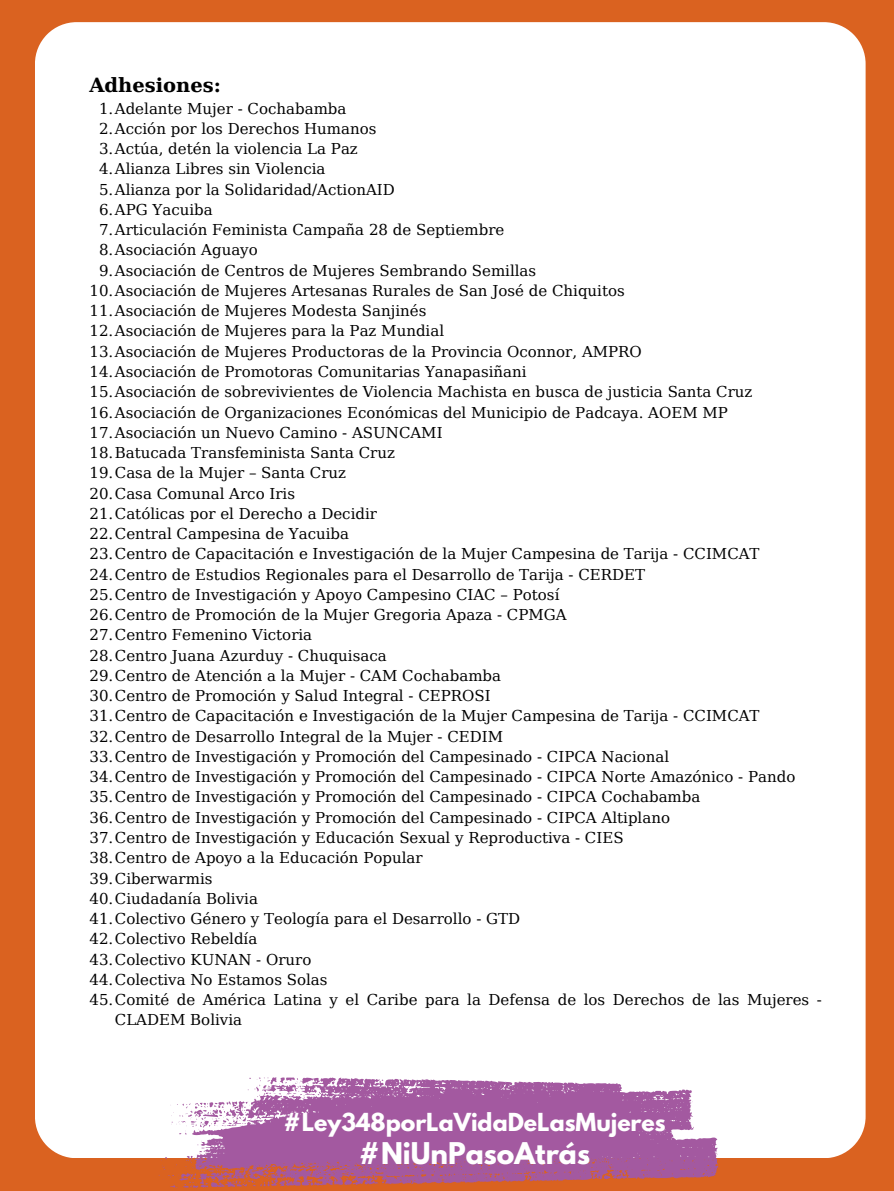
<style>
.page{position:relative;width:894px;height:1191px;background:#fff}
.page>*{position:absolute;margin:0;border:0;box-sizing:border-box;transform-origin:0 0}
.t1{font:700 26.55px "League Spartan";color:#fff}
.t2{font:700 22.05px "League Spartan";color:#fff}
.t3{font:700 19.5px "DejaVu Serif";color:#000}
.t4{font:15px/20.2px "DejaVu Serif";color:#000}
</style>
<div class="page">
<div style="left:0;top:0;width:893px;height:1190px;background:#da6220"></div>
<div style="left:35px;top:22px;width:830px;height:1135px;background:#fff"></div>
<svg style="left:159px;top:1076px;width:560px;height:112px;background:#ba79a5"></svg>
<h2 class="t3" style="left:89px;top:74px;width:133px">Adhesiones:</h2>
<p class="t4" style="left:99px;top:98px;width:249px">1.Adelante Mujer - Cochabamba</p>
<p class="t4" style="left:99px;top:118px;width:279px">2.Acción por los Derechos Humanos</p>
<p class="t4" style="left:99px;top:139px;width:260px">3.Actúa, detén la violencia La Paz</p>
<p class="t4" style="left:99px;top:159px;width:228px">4.Alianza Libres sin Violencia</p>
<p class="t4" style="left:99px;top:179px;width:297px">5.Alianza por la Solidaridad/ActionAID</p>
<p class="t4" style="left:99px;top:199px;width:115px">6.APG Yacuiba</p>
<p class="t4" style="left:99px;top:220px;width:407px">7.Articulación Feminista Campaña 28 de Septiembre</p>
<p class="t4" style="left:99px;top:240px;width:160px">8.Asociación Aguayo</p>
<p class="t4" style="left:99px;top:260px;width:438px">9.Asociación de Centros de Mujeres Sembrando Semillas</p>
<p class="t4" style="left:89px;top:280px;width:536px">10.Asociación de Mujeres Artesanas Rurales de San José de Chiquitos</p>
<p class="t4" style="left:89px;top:301px;width:338px">11.Asociación de Mujeres Modesta Sanjinés</p>
<p class="t4" style="left:89px;top:321px;width:356px">12.Asociación de Mujeres para la Paz Mundial</p>
<p class="t4" style="left:89px;top:341px;width:553px">13.Asociación de Mujeres Productoras de la Provincia Oconnor, AMPRO</p>
<p class="t4" style="left:89px;top:361px;width:438px">14.Asociación de Promotoras Comunitarias Yanapasiñani</p>
<p class="t4" style="left:89px;top:382px;width:664px">15.Asociación de sobrevivientes de Violencia Machista en busca de justicia Santa Cruz</p>
<p class="t4" style="left:89px;top:402px;width:639px">16.Asociación de Organizaciones Económicas del Municipio de Padcaya. AOEM MP</p>
<p class="t4" style="left:89px;top:422px;width:354px">17.Asociación un Nuevo Camino - ASUNCAMI</p>
<p class="t4" style="left:89px;top:442px;width:307px">18.Batucada Transfeminista Santa Cruz</p>
<p class="t4" style="left:89px;top:463px;width:258px">19.Casa de la Mujer – Santa Cruz</p>
<p class="t4" style="left:89px;top:483px;width:207px">20.Casa Comunal Arco Iris</p>
<p class="t4" style="left:89px;top:503px;width:289px">21.Católicas por el Derecho a Decidir</p>
<p class="t4" style="left:89px;top:523px;width:261px">22.Central Campesina de Yacuiba</p>
<p class="t4" style="left:89px;top:544px;width:671px">23.Centro de Capacitación e Investigación de la Mujer Campesina de Tarija - CCIMCAT</p>
<p class="t4" style="left:89px;top:564px;width:557px">24.Centro de Estudios Regionales para el Desarrollo de Tarija - CERDET</p>
<p class="t4" style="left:89px;top:584px;width:471px">25.Centro de Investigación y Apoyo Campesino CIAC – Potosí</p>
<p class="t4" style="left:89px;top:604px;width:478px">26.Centro de Promoción de la Mujer Gregoria Apaza - CPMGA</p>
<p class="t4" style="left:89px;top:625px;width:224px">27.Centro Femenino Victoria</p>
<p class="t4" style="left:89px;top:645px;width:299px">28.Centro Juana Azurduy - Chuquisaca</p>
<p class="t4" style="left:89px;top:665px;width:413px">29.Centro de Atención a la Mujer - CAM Cochabamba</p>
<p class="t4" style="left:89px;top:685px;width:402px">30.Centro de Promoción y Salud Integral - CEPROSI</p>
<p class="t4" style="left:89px;top:706px;width:671px">31.Centro de Capacitación e Investigación de la Mujer Campesina de Tarija - CCIMCAT</p>
<p class="t4" style="left:89px;top:726px;width:415px">32.Centro de Desarrollo Integral de la Mujer - CEDIM</p>
<p class="t4" style="left:89px;top:746px;width:581px">33.Centro de Investigación y Promoción del Campesinado - CIPCA Nacional</p>
<p class="t4" style="left:89px;top:766px;width:707px">34.Centro de Investigación y Promoción del Campesinado - CIPCA Norte Amazónico - Pando</p>
<p class="t4" style="left:89px;top:787px;width:612px">35.Centro de Investigación y Promoción del Campesinado - CIPCA Cochabamba</p>
<p class="t4" style="left:89px;top:807px;width:582px">36.Centro de Investigación y Promoción del Campesinado - CIPCA Altiplano</p>
<p class="t4" style="left:89px;top:827px;width:535px">37.Centro de Investigación y Educación Sexual y Reproductiva - CIES</p>
<p class="t4" style="left:89px;top:847px;width:334px">38.Centro de Apoyo a la Educación Popular</p>
<p class="t4" style="left:89px;top:868px;width:124px">39.Ciberwarmis</p>
<p class="t4" style="left:89px;top:888px;width:170px">40.Ciudadanía Bolivia</p>
<p class="t4" style="left:89px;top:908px;width:432px">41.Colectivo Género y Teología para el Desarrollo - GTD</p>
<p class="t4" style="left:89px;top:928px;width:169px">42.Colectivo Rebeldía</p>
<p class="t4" style="left:89px;top:949px;width:223px">43.Colectivo KUNAN - Oruro</p>
<p class="t4" style="left:89px;top:969px;width:239px">44.Colectiva No Estamos Solas</p>
<p class="t4" style="left:115px;top:989px;width:708px;text-indent:-25px">45.Comité de América Latina y el Caribe para la Defensa de los Derechos de las Mujeres -<br>CLADEM Bolivia</p>
<p class="t2" style="left:283px;top:1111px;width:383px">#Ley348porLaVidaDeLasMujeres</p>
<p class="t1" style="left:359px;top:1139px;width:232px">#NiUnPasoAtrás</p>
</div>
